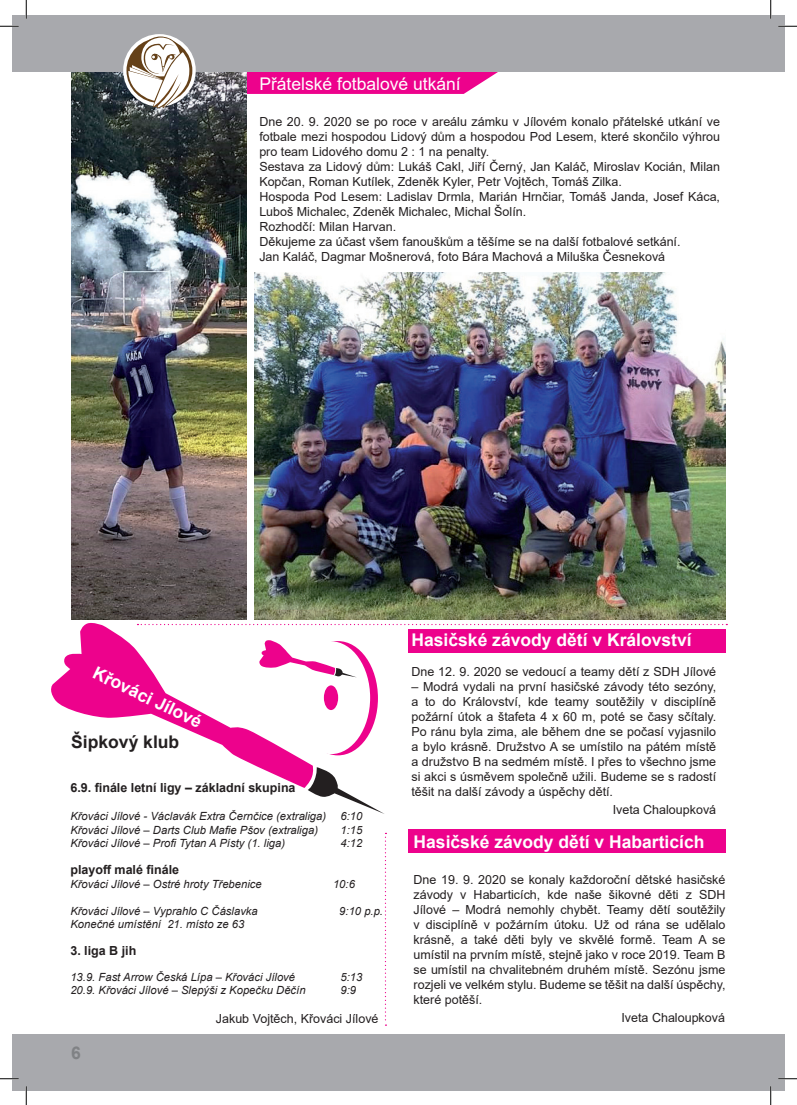
<style>
.page{position:relative;width:797px;height:1105px;background:#fff}
.page>*{position:absolute;margin:0;border:0;box-sizing:border-box;transform-origin:0 0}
.t1{font:700 17.5px "Arial";color:#fff}
.t2{font:17.5px "Arial";color:#fff}
.t3{font:700 17.5px "Arial";color:#231f20}
.t4{font:700 17.5px "Arial";color:#808285}
.t5{font:12.5px/15px "Arial";color:#231f20;text-align:justify}
.t6{font:700 12.5px "Arial";color:#231f20}
.t7{font:italic 11.25px "Arial";color:#231f20}
</style>
<div class="page">
<div style="left:408px;top:629px;width:317px;height:24px;background:#ed028c"></div>
<div style="left:408px;top:829px;width:317px;height:24px;background:#ed028c"></div>
<svg style="left:247px;top:72px;width:251px;height:22px;background:#ee1394"></svg>
<div style="left:298px;top:641px;width:80px;height:114px;background:#ed028c;border-radius:50%"></div>
<div style="left:292px;top:641px;width:78px;height:113px;background:#fff;border-radius:50%"></div>
<svg style="left:314px;top:641px;width:43px;height:36px"></svg>
<div style="left:324px;top:685px;width:14px;height:25px;background:#ed028c;border-radius:50%"></div>
<img style="left:254px;top:273px;width:471px;height:346px">
<img style="left:71px;top:72px;width:176px;height:547px">
<svg style="left:308px;top:767px;width:76px;height:47px"></svg>
<svg style="left:51px;top:622px;width:263px;height:166px"></svg>
<svg style="left:137px;top:624px;width:590px;height:1px"></svg>
<svg style="left:385px;top:833px;width:1px;height:193px"></svg>
<div style="left:12px;top:16px;width:773px;height:56px;background:#a8a9ad"></div>
<div style="left:12px;top:1034px;width:773px;height:56px;background:#a8a9ad"></div>
<svg style="left:123px;top:34px;width:73px;height:73px"></svg>
<svg style="left:128px;top:37px;width:62px;height:71px"></svg>
<svg style="left:0;top:25px;width:19px;height:2px"></svg>
<svg style="left:778px;top:25px;width:19px;height:2px"></svg>
<svg style="left:0;top:1078px;width:19px;height:1px"></svg>
<svg style="left:778px;top:1078px;width:19px;height:1px"></svg>
<svg style="left:25px;top:0;width:2px;height:19px"></svg>
<svg style="left:25px;top:1086px;width:2px;height:19px"></svg>
<svg style="left:770px;top:0;width:1px;height:19px"></svg>
<svg style="left:770px;top:1086px;width:1px;height:19px"></svg>
<p class="t2" style="left:259px;top:72px;width:203px">Přátelské fotbalové utkání</p>
<p class="t5" style="left:259px;top:114px;width:462px">Dne 20. 9. 2020 se po roce v areálu zámku v Jílovém konalo přátelské utkání ve fotbale mezi hospodou Lidový dům a hospodou Pod Lesem, které skončilo výhrou pro team Lidového domu 2 : 1 na penalty.</p>
<p class="t5" style="left:259px;top:159px;width:462px">Sestava za Lidový dům: Lukáš Cakl, Jiří Černý, Jan Kaláč, Miroslav Kocián, Milan<br>Kopčan, Roman Kutílek, Zdeněk Kyler, Petr Vojtěch, Tomáš Zilka.</p>
<p class="t5" style="left:259px;top:189px;width:462px">Hospoda Pod Lesem: Ladislav Drmla, Marián Hrnčiar, Tomáš Janda, Josef Káca,<br>Luboš Michalec, Zdeněk Michalec, Michal Šolín.</p>
<p class="t5" style="left:259px;top:219px;width:138px">Rozhodčí: Milan Harvan.</p>
<p class="t5" style="left:259px;top:234px;width:423px">Děkujeme za účast všem fanouškům a těšíme se na další fotbalové setkání.</p>
<p class="t5" style="left:259px;top:249px;width:407px">Jan Kaláč, Dagmar Mošnerová, foto Bára Machová a Miluška Česneková</p>
<p class="t1" style="left:100px;top:660px;width:120px;rotate:26deg">Křováci Jílové</p>
<p class="t3" style="left:71px;top:730px;width:109px">Šipkový klub</p>
<p class="t6" style="left:70px;top:778px;width:227px">6.9. finále letní ligy – základní skupina</p>
<p class="t7" style="left:70px;top:809px;width:257px">Křováci Jílové - Václavák Extra Černčice (extraliga)</p>
<p class="t7" style="left:340px;top:809px;width:23px">6:10</p>
<p class="t7" style="left:70px;top:822px;width:249px">Křováci Jílové – Darts Club Mafie Pšov (extraliga)</p>
<p class="t7" style="left:340px;top:822px;width:23px">1:15</p>
<p class="t7" style="left:70px;top:836px;width:216px">Křováci Jílové – Profi Tytan A Písty (1. liga)</p>
<p class="t7" style="left:340px;top:836px;width:23px">4:12</p>
<p class="t6" style="left:70px;top:861px;width:110px">playoff malé finále</p>
<p class="t7" style="left:70px;top:876px;width:193px">Křováci Jílové – Ostré hroty Třebenice</p>
<p class="t7" style="left:333px;top:876px;width:23px">10:6</p>
<p class="t7" style="left:70px;top:903px;width:189px">Křováci Jílové – Vyprahlo C Čáslavka</p>
<p class="t7" style="left:339px;top:903px;width:45px">9:10 p.p.</p>
<p class="t7" style="left:70px;top:917px;width:175px">Konečné umístění 21. místo ze 63</p>
<p class="t6" style="left:70px;top:942px;width:67px">3. liga B jih</p>
<p class="t7" style="left:70px;top:969px;width:226px">13.9. Fast Arrow Česká Lípa – Křováci Jílové</p>
<p class="t7" style="left:340px;top:969px;width:23px">5:13</p>
<p class="t7" style="left:70px;top:983px;width:237px">20.9. Křováci Jílové – Slepýši z Kopečku Děčín</p>
<p class="t7" style="left:340px;top:983px;width:17px">9:9</p>
<p class="t5" style="left:216px;top:1011px;width:164px">Jakub Vojtěch, Křováci Jílové</p>
<p class="t4" style="left:71px;top:1040px;width:11px">6</p>
<p class="t1" style="left:411px;top:628px;width:282px">Hasičské závody dětí v Království</p>
<p class="t5" style="left:411px;top:664px;width:306px">Dne 12. 9. 2020 se vedoucí a teamy dětí z SDH Jílové</p>
<p class="t5" style="left:411px;top:679px;width:306px">– Modrá vydali na první hasičské závody této sezóny,</p>
<p class="t5" style="left:411px;top:694px;width:306px">a to do Království, kde teamy soutěžily v disciplíně požární útok a štafeta 4 x 60 m, poté se časy sčítaly.<br>Po ránu byla zima, ale během dne se počasí vyjasnilo</p>
<p class="t5" style="left:411px;top:739px;width:306px">a bylo krásně. Družstvo A se umístilo na pátém místě</p>
<p class="t5" style="left:411px;top:754px;width:306px">a družstvo B na sedmém místě. I přes to všechno jsme si akci s úsměvem společně užili. Budeme se s radostí těšit na další závody a úspěchy dětí.</p>
<p class="t5" style="left:612px;top:802px;width:105px">Iveta Chaloupková</p>
<p class="t1" style="left:413px;top:829px;width:292px">Hasičské závody dětí v Habarticích</p>
<p class="t5" style="left:413px;top:872px;width:313px">Dne 19. 9. 2020 se konaly každoroční dětské hasičské závody v Habarticích, kde naše šikovné děti z SDH Jílové – Modrá nemohly chybět. Teamy dětí soutěžily v disciplíně v požárním útoku. Už od rána se udělalo krásně, a také děti byly ve skvělé formě. Team A se umístil na prvním místě, stejně jako v roce 2019. Team B se umístil na chvalitebném druhém místě. Sezónu jsme rozjeli ve velkém stylu. Budeme se těšit na další úspěchy, které potěší.</p>
<p class="t5" style="left:621px;top:1010px;width:105px">Iveta Chaloupková</p>
</div>
